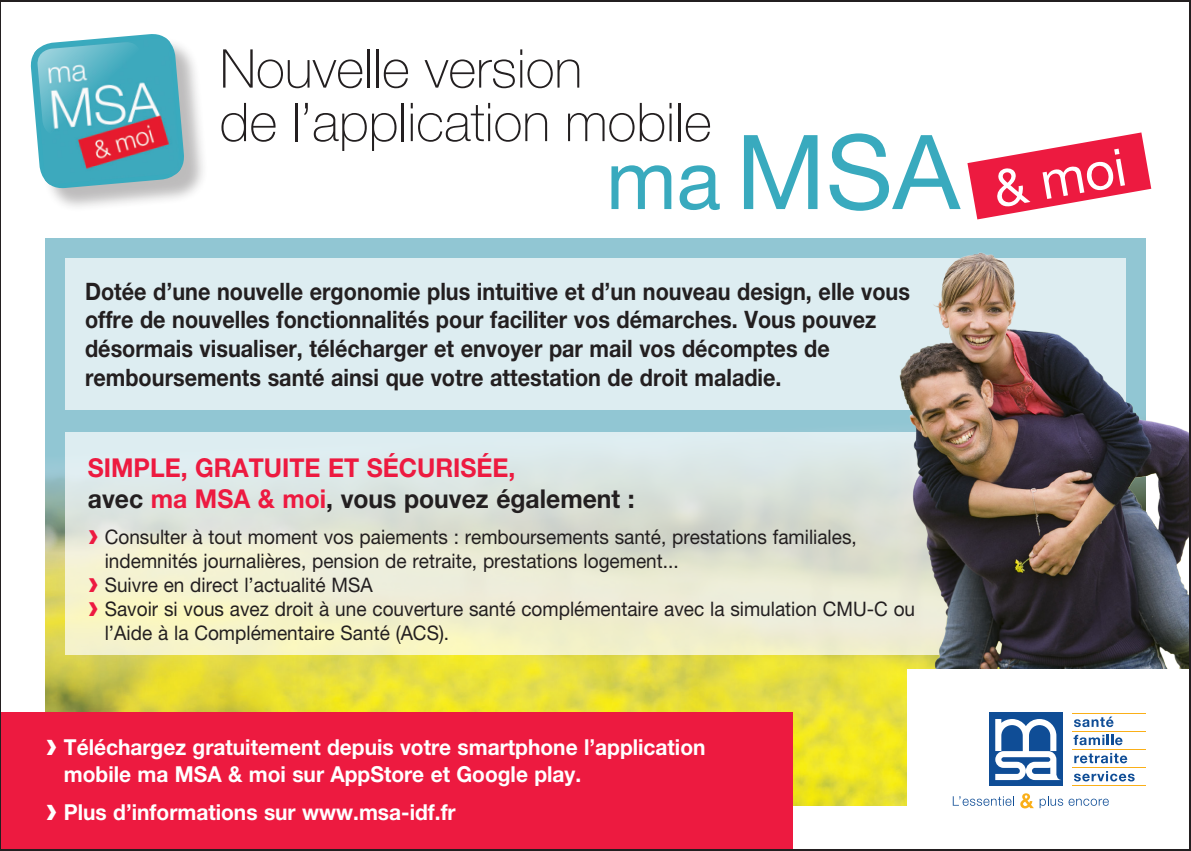
<style>
.page{position:relative;width:1191px;height:851px;background:#fff}
.page>*{position:absolute;margin:0;border:0;box-sizing:border-box;transform-origin:0 0}
.Titre_Thin{font:103.4px "Helvetica Neue";color:#39aabe}
.Titre_Thin-2{font:100 53.4px/53.4px "Helvetica Neue";color:#231f20}
.Titre_Thin-3{font:52px "Helvetica Neue";color:#fff}
.Body-copie{font:700 26px/31.2px "Helvetica Neue";color:#ed1a40;scale:.95 1}
.Body-copie-2{font:700 24px/28.8px "Helvetica Neue";color:#231f20;scale:.9 1}
.Signature{font:700 22px/26.4px "Helvetica Neue";color:#fff;scale:.95 1}
.Body-copie-3{font:20px/24px "Helvetica Neue";color:#231f20;scale:.95 1}
.s1{font-size:82.6px}
.s2{color:#231f20}
</style>
<div class="page">
<div style="left:45px;top:238px;width:1100px;height:363px;background:#91c6d3"></div>
<img style="left:45px;top:468px;width:862px;height:337px">
<div style="left:65px;top:258px;width:1060px;height:152px;background:#ddedf1"></div>
<svg style="left:65px;top:432px;width:794px;height:223px;background:#e5e9d8"></svg>
<img style="left:859px;top:219px;width:329px;height:523px">
<div style="left:907px;top:669px;width:284px;height:181px;background:#fff"></div>
<div style="left:34px;top:37px;width:174px;height:176px;background:#231f20;opacity:.3"></div>
<svg style="left:30px;top:34px;width:156px;height:156px;background:#79adbc"></svg>
<div style="left:0;top:711px;width:792px;height:139px;background:#ed1a40"></div>
<svg style="left:1074px;top:716px;width:39px;height:11px"></svg>
<svg style="left:1073px;top:734px;width:49px;height:11px"></svg>
<svg style="left:1074px;top:752px;width:53px;height:11px"></svg>
<svg style="left:1074px;top:771px;width:60px;height:10px"></svg>
<hr style="left:1072px;top:712px;width:73px;height:1px;background:#faaf18">
<hr style="left:1072px;top:730px;width:73px;height:1px;background:#faaf18">
<hr style="left:1072px;top:749px;width:73px;height:1px;background:#faaf18">
<hr style="left:1072px;top:767px;width:73px;height:1px;background:#faaf18">
<hr style="left:1072px;top:785px;width:73px;height:1px;background:#faaf18">
<div style="left:989px;top:712px;width:73px;height:74px;background:#0f4d96"></div>
<svg style="left:995px;top:719px;width:66px;height:61px"></svg>
<svg style="left:952px;top:796px;width:62px;height:9px"></svg>
<svg style="left:1020px;top:793px;width:88px;height:15px"></svg>
<svg style="left:967px;top:132px;width:184px;height:87px"></svg>
<svg style="left:89px;top:529px;width:9px;height:14px"></svg>
<svg style="left:89px;top:577px;width:9px;height:14px"></svg>
<svg style="left:89px;top:601px;width:9px;height:14px"></svg>
<p class="Titre_Thin-2" style="left:220px;top:42px;width:493px">Nouvelle version<br>de l’application mobile</p>
<p class="Titre_Thin" style="left:606px;top:110px;width:355px"><span class="s1">ma</span> MSA</p>
<p class="Body-copie-2" style="left:85px;top:276px;width:918px">Dotée d’une nouvelle ergonomie plus intuitive et d’un nouveau design, elle vous offre de nouvelles fonctionnalités pour faciliter vos démarches. Vous pouvez désormais visualiser, télécharger et envoyer par mail vos décomptes de remboursements santé ainsi que votre attestation de droit maladie.</p>
<p class="Body-copie" style="left:88px;top:451px;width:577px">SIMPLE, GRATUITE ET SÉCURISÉE,<br><span class="s2">avec</span> ma MSA &amp; moi<span class="s2">, vous pouvez également :</span></p>
<p class="Body-copie-3" style="left:105px;top:524px;width:793px">Consulter à tout moment vos paiements : remboursements santé, prestations familiales, indemnités journalières, pension de retraite, prestations logement...</p>
<p class="Body-copie-3" style="left:105px;top:572px;width:283px">Suivre en direct l’actualité MSA</p>
<p class="Body-copie-3" style="left:105px;top:596px;width:854px">Savoir si vous avez droit à une couverture santé complémentaire avec la simulation CMU-C ou l’Aide à la Complémentaire Santé (ACS).</p>
<p class="Titre_Thin-3" style="left:988px;top:159px;width:135px;rotate:-10deg">&amp; moi</p>
<p class="Signature" style="left:64px;top:733px;width:677px">Téléchargez gratuitement depuis votre smartphone l’application mobile ma MSA &amp; moi sur AppStore et Google play.</p>
<p class="Signature" style="left:64px;top:797px;width:414px">Plus d’informations sur www.msa-idf.fr</p>
</div>
